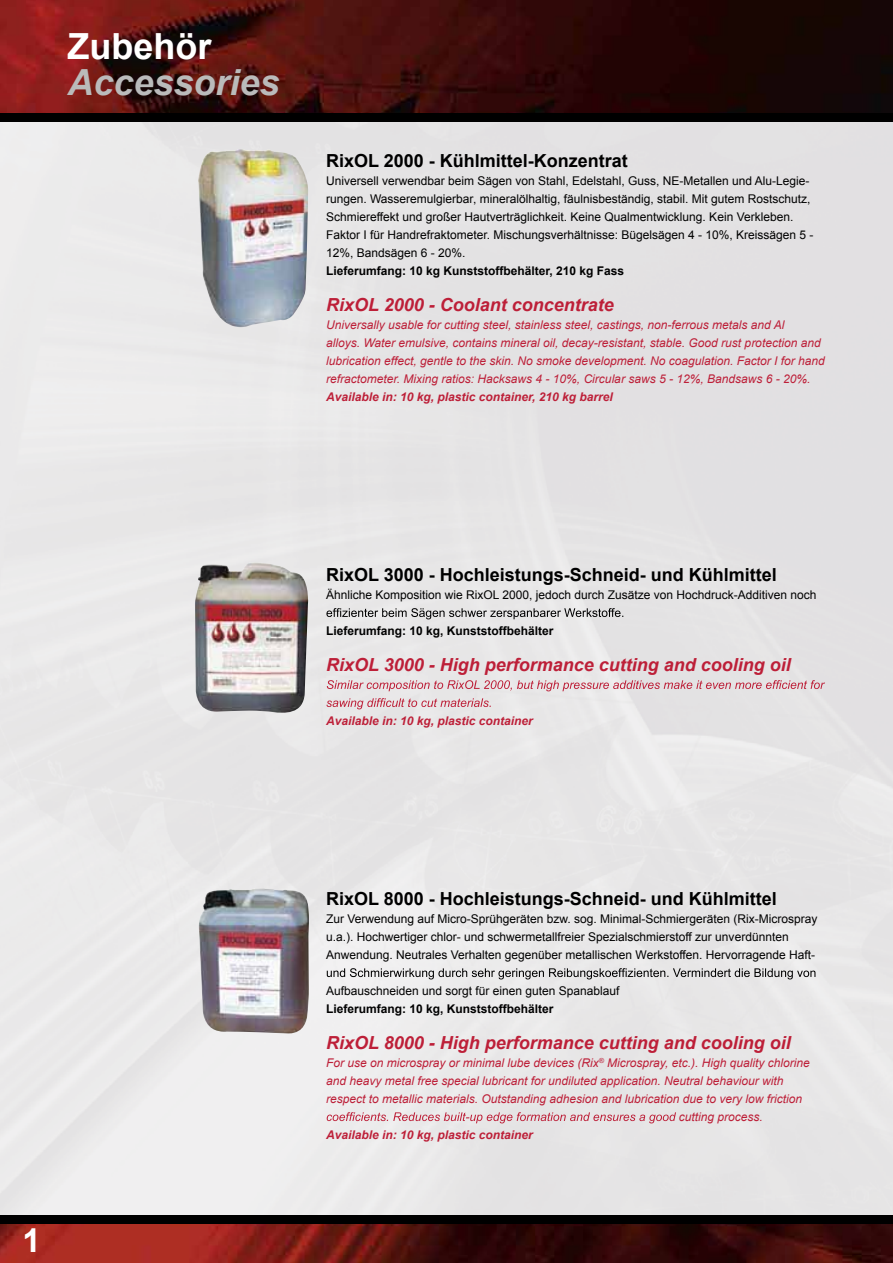
<style>
.page{position:relative;width:893px;height:1263px;background:#fff}
.page>*{position:absolute;margin:0;border:0;box-sizing:border-box;transform-origin:0 0}
.t1{font:italic 700 36px/36px "Arial";color:#babbbb}
.t2{font:700 33px "Arial";color:#fff}
.t3{font:700 18px "Arial";color:#000}
.t4{font:italic 700 18px "Arial";color:#bd1f38}
.t5{font:12px/18px "Arial";color:#000}
.t6{font:italic 12px/18px "Arial";color:#bd1f38}
.t7{font:italic 700 12px "Arial";color:#bd1f38}
.t8{font:700 12px "Arial";color:#000}
.s1{font-style:normal;color:#fff}
.s2{font-weight:700}
</style>
<div class="page">
<img style="left:0;top:0;width:893px;height:1263px">
<div style="left:0;top:121px;width:893px;height:1094px;background:#e7e6e6"></div>
<div style="left:0;top:113px;width:893px;height:8px;background:#000"></div>
<div style="left:0;top:1215px;width:893px;height:9px;background:#000"></div>
<img style="left:198px;top:149px;width:110px;height:178px">
<img style="left:195px;top:562px;width:113px;height:151px">
<img style="left:199px;top:888px;width:110px;height:145px">
<svg style="left:327px;top:968px;width:488px;height:11px;background:#b4b3b4"></svg>
<svg style="left:327px;top:1112px;width:349px;height:11px;background:#debac0"></svg>
<svg style="left:326px;top:608px;width:297px;height:11px;background:#b0afb0"></svg>
<svg style="left:327px;top:680px;width:498px;height:11px;background:#ddb9bf"></svg>
<svg style="left:326px;top:698px;width:165px;height:11px;background:#ddb8bf"></svg>
<p class="t1" style="left:68px;top:29px;width:214px"><span class="s1">Zubehör<br></span>Accessories</p>
<p class="t3" style="left:326px;top:148px;width:303px">RixOL 2000 - Kühlmittel-Konzentrat</p>
<p class="t5" style="left:326px;top:172px;width:489px">Universell verwendbar beim Sägen von Stahl, Edelstahl, Guss, NE-Metallen und Alu-Legie&shy;rungen. Wasseremulgierbar, mineralölhaltig, fäulnisbeständig, stabil. Mit gutem Rostschutz, Schmiereffekt und großer Hautverträglichkeit. Keine Qualmentwicklung. Kein Verkleben.<br>Faktor I für Handrefraktometer. Mischungsverhältnisse: Bügelsägen 4 - 10%, Kreissägen 5 - 12%, Bandsägen 6 - 20%.<br><span class="s2">Lieferumfang: 10 kg Kunststoffbehälter, 210 kg Fass</span></p>
<p class="t4" style="left:326px;top:292px;width:289px">RixOL 2000 - Coolant concentrate</p>
<p class="t6" style="left:326px;top:316px;width:500px">Universally usable for cutting steel, stainless steel, castings, non-ferrous metals and Al<br>alloys. Water emulsive, contains mineral oil, decay-resistant, stable. Good rust protection and lubrication effect, gentle to the skin. No smoke development. No coagulation. Factor I for hand refractometer. Mixing ratios: Hacksaws 4 - 10%, Circular saws 5 - 12%, Bandsaws 6 - 20%.<br><span class="s2">Available in: 10 kg, plastic container, 210 kg barrel</span></p>
<p class="t3" style="left:326px;top:562px;width:452px">RixOL 3000 - Hochleistungs-Schneid- und Kühlmittel</p>
<p class="t5" style="left:326px;top:586px;width:492px">Ähnliche Komposition wie RixOL 2000, jedoch durch Zusätze von Hochdruck-Additiven noch</p>
<p class="t8" style="left:326px;top:623px;width:229px">Lieferumfang: 10 kg, Kunststoffbehälter</p>
<p class="t4" style="left:326px;top:652px;width:466px">RixOL 3000 - High performance cutting and cooling oil</p>
<p class="t7" style="left:326px;top:713px;width:208px">Available in: 10 kg, plastic container</p>
<p class="t2" style="left:22px;top:1219px;width:20px">1</p>
<p class="t3" style="left:326px;top:886px;width:452px">RixOL 8000 - Hochleistungs-Schneid- und Kühlmittel</p>
<p class="t5" style="left:326px;top:910px;width:493px">Zur Verwendung auf Micro-Sprühgeräten bzw. sog. Minimal-Schmiergeräten (Rix-Microspray u.a.). Hochwertiger chlor- und schwermetallfreier Spezialschmierstoff zur unverdünnten<br>Anwendung. Neutrales Verhalten gegenüber metallischen Werkstoffen. Hervorragende Haft-</p>
<p class="t5" style="left:326px;top:982px;width:295px">Aufbauschneiden und sorgt für einen guten Spanablauf<br><span class="s2">Lieferumfang: 10 kg, Kunststoffbehälter</span></p>
<p class="t4" style="left:326px;top:1030px;width:466px">RixOL 8000 - High performance cutting and cooling oil</p>
<p class="t6" style="left:326px;top:1054px;width:485px">For use on microspray or minimal lube devices (Rix<sup>®</sup> Microspray, etc.). High quality chlorine</p>
<p class="t6" style="left:326px;top:1072px;width:459px">and heavy metal free special lubricant for undiluted application. Neutral behaviour with</p>
<p class="t6" style="left:326px;top:1090px;width:478px">respect to metallic materials. Outstanding adhesion and lubrication due to very low friction</p>
<p class="t6" style="left:679px;top:1108px;width:86px">cutting process.</p>
<p class="t7" style="left:326px;top:1127px;width:208px">Available in: 10 kg, plastic container</p>
</div>
